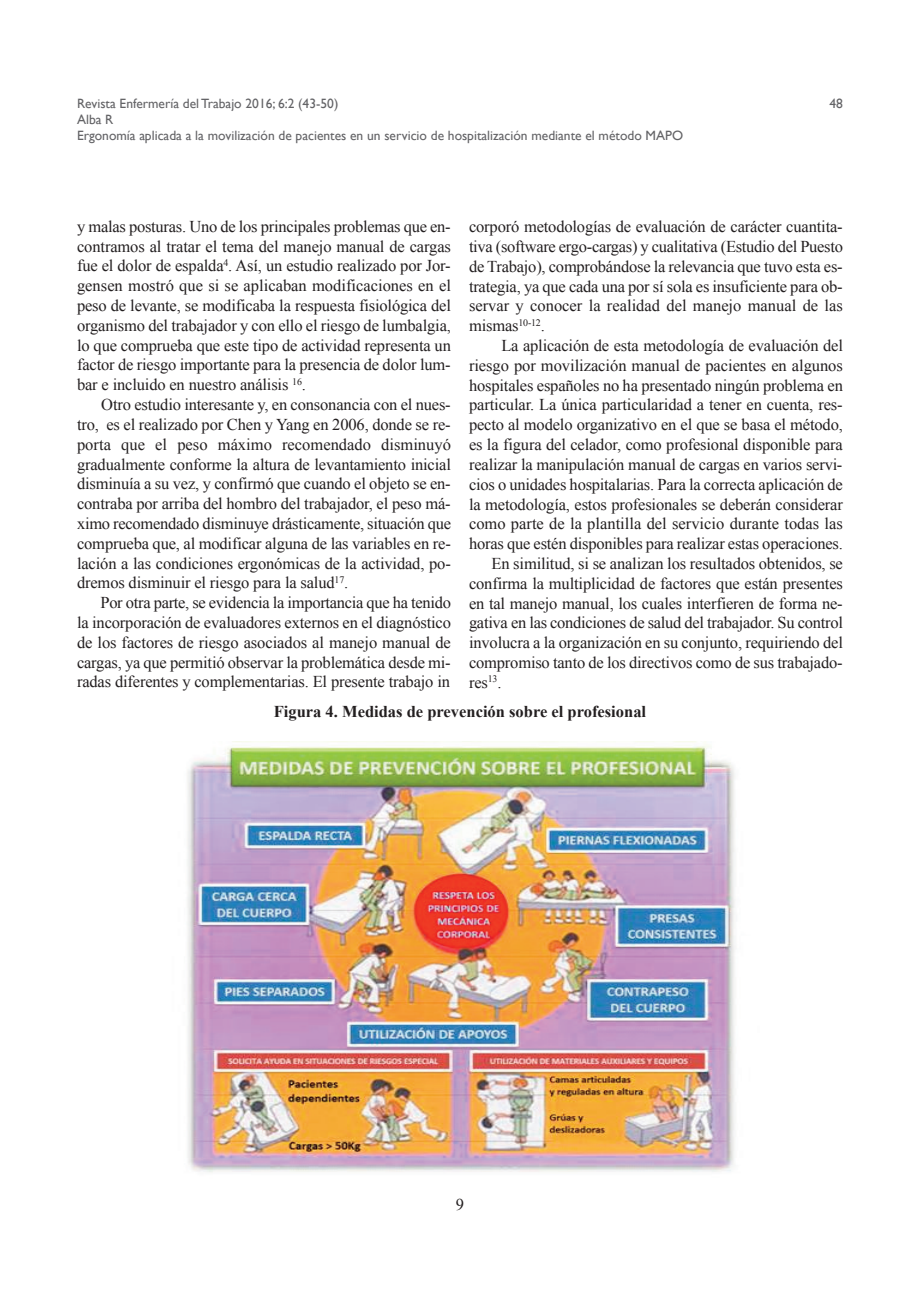
<style>
.page{position:relative;width:920px;height:1290px;background:#fff}
.page>*{position:absolute;margin:0;border:0;box-sizing:border-box;transform-origin:0 0}
.t1{font:16.5px/19.8px "Times New Roman";letter-spacing:-.01em;color:#231f20;text-align:justify}
.t2{font:700 16.5px "Times New Roman";color:#231f20}
.t3{font:13.5px/16.2px "Gill Sans";color:#636366}
</style>
<div class="page">
<img style="left:187px;top:741px;width:548px;height:432px">
<p class="t3" style="left:77px;top:95px;width:607px">Revista Enfermería del Trabajo 2016; 6:2 (43-50)<br>Alba R<br>Ergonomía aplicada a la movilización de pacientes en un servicio de hospitalización mediante el método MAPO</p>
<p class="t3" style="left:829px;top:95px;width:15px">48</p>
<p class="t1" style="left:77px;top:216px;width:375px">y malas posturas. Uno de los principales problemas que en&shy;contramos al tratar el tema del manejo manual de cargas fue el dolor de espalda<sup>4</sup>. Así, un estudio realizado por Jor&shy;gensen mostró que si se aplicaban modificaciones en el peso de levante, se modificaba la respuesta fisiológica del organismo del trabajador y con ello el riesgo de lumbalgia, lo que comprueba que este tipo de actividad representa un factor de riesgo importante para la presencia de dolor lum&shy;bar e incluido en nuestro análisis <sup>16</sup>.</p>
<p class="t1" style="left:77px;top:394px;width:375px;text-indent:24px">Otro estudio interesante y, en consonancia con el nues&shy;tro, es el realizado por Chen y Yang en 2006, donde se re&shy;porta que el peso máximo recomendado disminuyó gradualmente conforme la altura de levantamiento inicial disminuía a su vez, y confirmó que cuando el objeto se en&shy;contraba por arriba del hombro del trabajador, el peso má&shy;ximo recomendado disminuye drásticamente, situación que comprueba que, al modificar alguna de las variables en re&shy;lación a las condiciones ergonómicas de la actividad, po&shy;dremos disminuir el riesgo para la salud<sup>17</sup>.</p>
<p class="t1" style="left:77px;top:592px;width:375px;text-indent:23px">Por otra parte, se evidencia la importancia que ha tenido la incorporación de evaluadores externos en el diagnóstico de los factores de riesgo asociados al manejo manual de cargas, ya que permitió observar la problemática desde mi&shy;radas diferentes y complementarias. El presente trabajo in</p>
<p class="t2" style="left:274px;top:702px;width:374px">Figura 4. Medidas de prevención sobre el profesional</p>
<p class="t1" style="left:469px;top:217px;width:375px">corporó metodologías de evaluación de carácter cuantita&shy;tiva (software ergo-cargas) y cualitativa (Estudio del Puesto de Trabajo), comprobándose la relevancia que tuvo esta es&shy;trategia, ya que cada una por sí sola es insuficiente para ob&shy;servar y conocer la realidad del manejo manual de las mismas<sup>10-12</sup>.</p>
<p class="t1" style="left:501px;top:335px;width:343px">La aplicación de esta metodología de evaluación del</p>
<p class="t1" style="left:469px;top:355px;width:375px">riesgo por movilización manual de pacientes en algunos</p>
<p class="t1" style="left:469px;top:375px;width:375px">hospitales españoles no ha presentado ningún problema en</p>
<p class="t1" style="left:469px;top:395px;width:375px">particular. La única particularidad a tener en cuenta, res-</p>
<p class="t1" style="left:469px;top:415px;width:375px">pecto al modelo organizativo en el que se basa el método,</p>
<p class="t1" style="left:469px;top:434px;width:375px">es la figura del celador, como profesional disponible para</p>
<p class="t1" style="left:469px;top:454px;width:375px">realizar la manipulación manual de cargas en varios servi-</p>
<p class="t1" style="left:469px;top:474px;width:375px">cios o unidades hospitalarias. Para la correcta aplicación de</p>
<p class="t1" style="left:469px;top:494px;width:375px">la metodología, estos profesionales se deberán considerar</p>
<p class="t1" style="left:469px;top:514px;width:375px">como parte de la plantilla del servicio durante todas las</p>
<p class="t1" style="left:469px;top:533px;width:375px">horas que estén disponibles para realizar estas operaciones.</p>
<p class="t1" style="left:491px;top:553px;width:353px">En similitud, si se analizan los resultados obtenidos, se</p>
<p class="t1" style="left:469px;top:573px;width:375px">confirma la multiplicidad de factores que están presentes</p>
<p class="t1" style="left:469px;top:593px;width:375px">en tal manejo manual, los cuales interfieren de forma ne-</p>
<p class="t1" style="left:469px;top:613px;width:375px">gativa en las condiciones de salud del trabajador. Su control</p>
<p class="t1" style="left:469px;top:632px;width:375px">involucra a la organización en su conjunto, requiriendo del</p>
<p class="t1" style="left:469px;top:652px;width:375px">compromiso tanto de los directivos como de sus trabajado-</p>
<p class="t1" style="left:469px;top:672px;width:34px">res<sup>13</sup>.</p>
<p class="t1" style="left:456px;top:1193px;width:10px">9</p>
</div>
